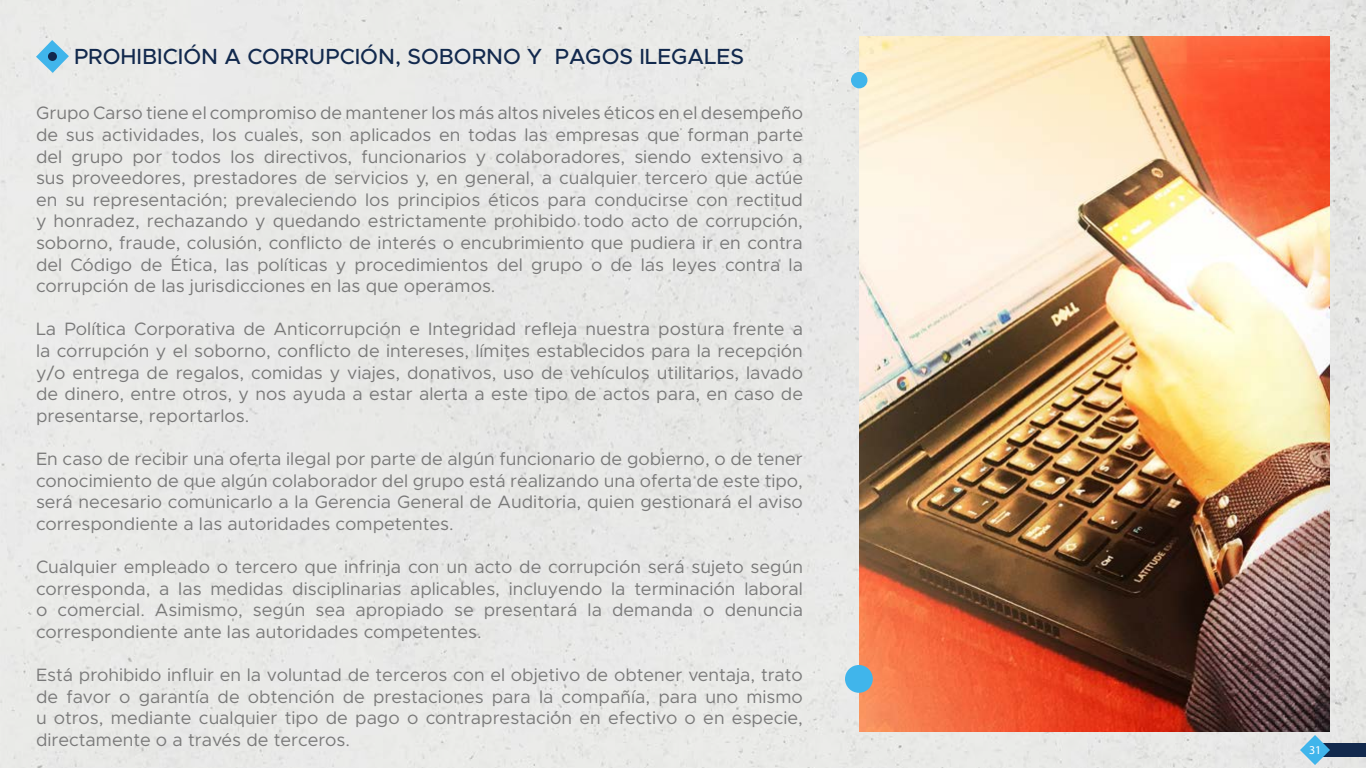
<style>
.page{position:relative;width:1366px;height:768px;background:#e8e9e7}
.page>*{position:absolute;margin:0;border:0;box-sizing:border-box;transform-origin:0 0}
.t1{font:500 22px "Metropolis";color:#12294d}
.t2{font:18px/21.6px "Metropolis";color:#7a7a7a;text-align:justify}
.t3{font:12px "Myriad Pro";color:#fff}
</style>
<div class="page">
<div style="left:1318px;top:743px;width:48px;height:14px;background:#12294d"></div>
<svg style="left:1300px;top:735px;width:30px;height:30px"></svg>
<img style="left:859px;top:36px;width:471px;height:696px">
<svg style="left:36px;top:40px;width:33px;height:33px"></svg>
<div style="left:48px;top:52px;width:9px;height:9px;background:#12294d;border-radius:50%"></div>
<div style="left:851px;top:72px;width:16px;height:16px;background:#40b5eb;border-radius:50%"></div>
<div style="left:845px;top:665px;width:28px;height:28px;background:#40b5eb;border-radius:50%"></div>
<p class="t1" style="left:74px;top:43px;width:672px">PROHIBICIÓN A CORRUPCIÓN, SOBORNO Y PAGOS ILEGALES</p>
<p class="t2" style="left:36px;top:102px;width:769px">Grupo Carso tiene el compromiso de mantener los más altos niveles éticos en el desempeño de sus actividades, los cuales, son aplicados en todas las empresas que forman parte del grupo por todos los directivos, funcionarios y colaboradores, siendo extensivo a sus proveedores, prestadores de servicios y, en general, a cualquier tercero que actúe en su representación; prevaleciendo los principios éticos para conducirse con rectitud y honradez, rechazando y quedando estrictamente prohibido todo acto de corrupción, soborno, fraude, colusión, conflicto de interés o encubrimiento que pudiera ir en contra del Código de Ética, las políticas y procedimientos del grupo o de las leyes contra la corrupción de las jurisdicciones en las que operamos.</p>
<p class="t2" style="left:36px;top:318px;width:769px">La Política Corporativa de Anticorrupción e Integridad refleja nuestra postura frente a la corrupción y el soborno, conflicto de intereses, límites establecidos para la recepción y/o entrega de regalos, comidas y viajes, donativos, uso de vehículos utilitarios, lavado de dinero, entre otros, y nos ayuda a estar alerta a este tipo de actos para, en caso de presentarse, reportarlos.</p>
<p class="t2" style="left:36px;top:448px;width:769px">En caso de recibir una oferta ilegal por parte de algún funcionario de gobierno, o de tener conocimiento de que algún colaborador del grupo está realizando una oferta de este tipo, será necesario comunicarlo a la Gerencia General de Auditoria, quien gestionará el aviso correspondiente a las autoridades competentes.</p>
<p class="t2" style="left:36px;top:556px;width:769px">Cualquier empleado o tercero que infrinja con un acto de corrupción será sujeto según corresponda, a las medidas disciplinarias aplicables, incluyendo la terminación laboral o comercial. Asimismo, según sea apropiado se presentará la demanda o denuncia correspondiente ante las autoridades competentes.</p>
<p class="t2" style="left:36px;top:664px;width:769px">Está prohibido influir en la voluntad de terceros con el objetivo de obtener ventaja, trato de favor o garantía de obtención de prestaciones para la compañía, para uno mismo u otros, mediante cualquier tipo de pago o contraprestación en efectivo o en especie, directamente o a través de terceros.</p>
<p class="t3" style="left:1309px;top:742px;width:14px">31</p>
</div>
